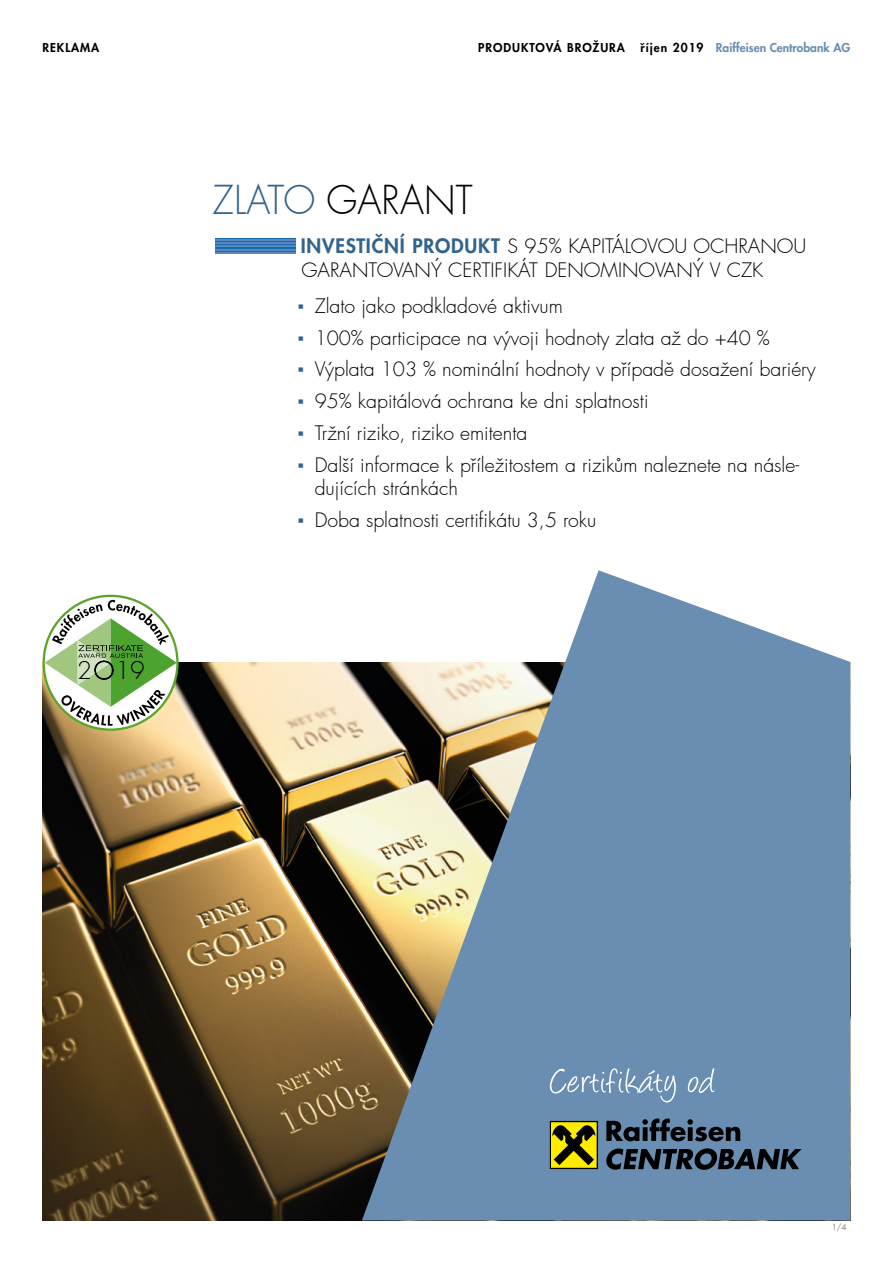
<style>
.page{position:relative;width:893px;height:1263px;background:#fff}
.page>*{position:absolute;margin:0;border:0;box-sizing:border-box;transform-origin:0 0}
.Titel_Blau{font:300 39px "Futura LT Pro";letter-spacing:.005em;color:#000;scale:.96 1}
.t1{font:300 23.7px "Futura";color:#000}
.t2{font:300 19.5px/23.2px "Futura LT Pro";color:#000}
.Kopfzeile{font:800 12px "Futura LT Pro";color:#698eb2}
.Kopfzeile-2{font:800 12px "Futura LT Pro";letter-spacing:.08em;color:#000}
.Disclaimer{font:8.25px "Futura LT Pro";color:#878787}
.s1{color:#000}
.s2{color:#33648b}
.s3{font-weight:800;color:#33648b}
.s4{font-family:"Trebuchet MS";font-weight:400;color:#33648b}
</style>
<div class="page">
<img style="left:43px;top:662px;width:319px;height:558px">
<svg style="left:362px;top:570px;width:488px;height:650px;background:#839aae"></svg>
<div style="left:550px;top:1121px;width:48px;height:48px;background:#000"></div>
<div style="left:551px;top:1122px;width:46px;height:46px;background:#ffed00"></div>
<svg style="left:552px;top:1125px;width:43px;height:40px"></svg>
<svg style="left:606px;top:1118px;width:134px;height:23px;background:#384c60"></svg>
<svg style="left:606px;top:1148px;width:195px;height:22px;background:#304152"></svg>
<svg style="left:45px;top:600px;width:132px;height:126px"></svg>
<svg style="left:550px;top:1068px;width:164px;height:34px;background:#7d9dbc"></svg>
<svg style="left:216px;top:240px;width:80px;height:12px"></svg>
<hr style="left:216px;top:242px;width:80px;height:2px;background:#5886bf">
<hr style="left:216px;top:239px;width:80px;height:1px;background:#5886bf">
<hr style="left:216px;top:252px;width:80px;height:2px;background:#5886bf">
<hr style="left:216px;top:245px;width:80px;height:2px;background:#5886bf">
<hr style="left:216px;top:249px;width:80px;height:2px;background:#5886bf">
<p class="Kopfzeile-2" style="left:43px;top:39px;width:58px">REKLAMA</p>
<p class="t1" style="left:77px;top:656px;width:69px">2 19</p>
<p class="Kopfzeile-2" style="left:478px;top:39px;width:148px">PRODUKTOVÁ BROŽURA</p>
<p class="Kopfzeile" style="left:640px;top:39px;width:212px"><span class="s1">říjen 2019</span> Raiffeisen Centrobank AG</p>
<p class="Titel_Blau" style="left:213px;top:174px;width:272px"><span class="s2">ZLATO</span> GARANT</p>
<p class="t2" style="left:301px;top:234px;width:507px"><span class="s3">INVESTIČNÍ PRODUKT</span> S 95% KAPITÁLOVOU OCHRANOU</p>
<p class="t2" style="left:301px;top:259px;width:463px">GARANTOVANÝ CERTIFIKÁT DENOMINOVANÝ V CZK</p>
<p class="t2" style="left:298px;top:294px;width:267px"><span class="s4">▪</span> Zlato jako podkladové aktivum</p>
<p class="t2" style="left:298px;top:326px;width:474px"><span class="s4">▪</span> 100% participace na vývoji hodnoty zlata až do +40 %</p>
<p class="t2" style="left:298px;top:358px;width:520px"><span class="s4">▪</span> Výplata 103 % nominální hodnoty v případě dosažení bariéry</p>
<p class="t2" style="left:298px;top:389px;width:352px"><span class="s4">▪</span> 95% kapitálová ochrana ke dni splatnosti</p>
<p class="t2" style="left:298px;top:421px;width:231px"><span class="s4">▪</span> Tržní riziko, riziko emitenta</p>
<p class="t2" style="left:315px;top:453px;width:486px;text-indent:-17px"><span class="s4">▪</span> Další informace k příležitostem a rizikům naleznete na násle&shy;dujících stránkách</p>
<p class="t2" style="left:298px;top:508px;width:300px"><span class="s4">▪</span> Doba splatnosti certifikátu 3,5 roku</p>
<p class="Disclaimer" style="left:832px;top:1221px;width:16px">1/4</p>
</div>
